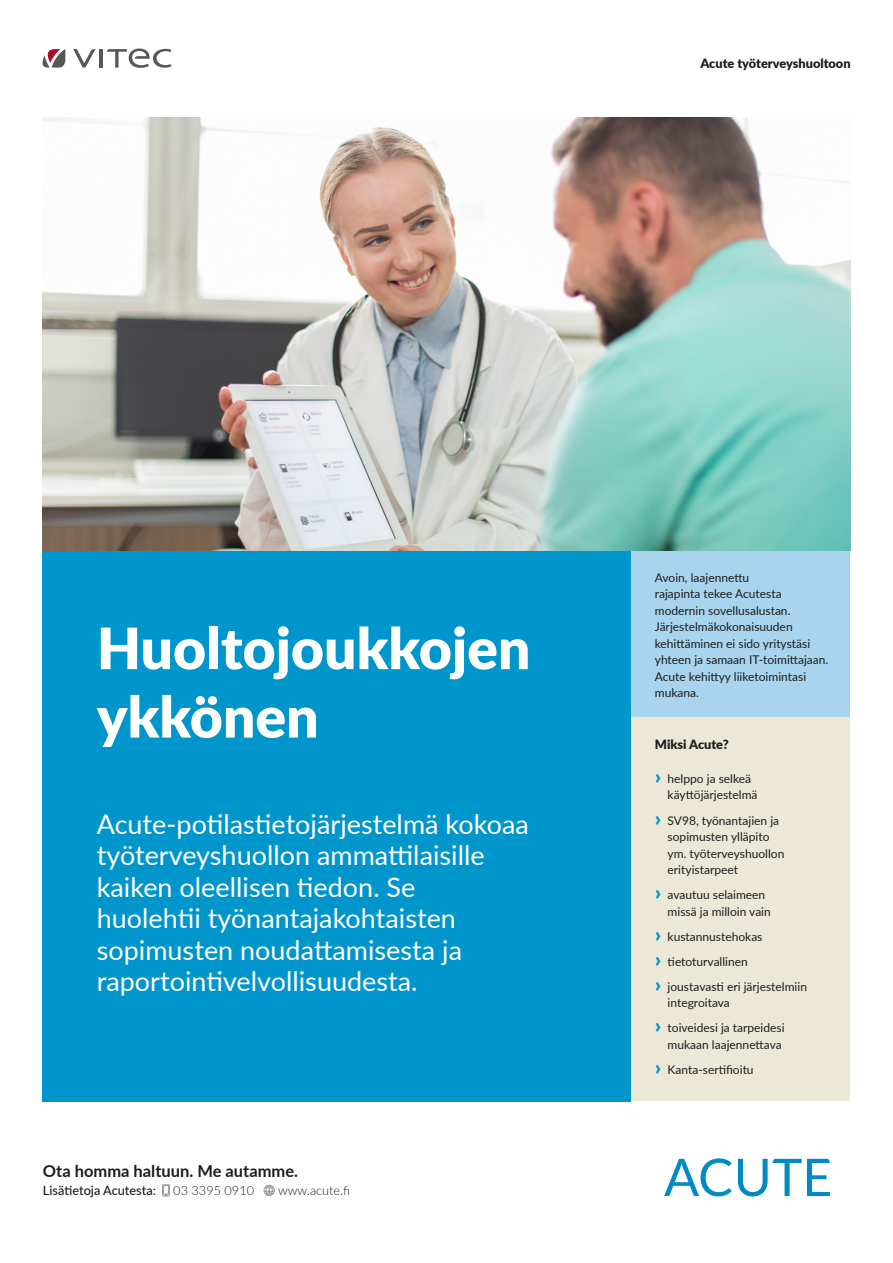
<style>
.page{position:relative;width:893px;height:1263px;background:#fff}
.page>*{position:absolute;margin:0;border:0;box-sizing:border-box;transform-origin:0 0}
.t1{font:900 57px/68.4px "Lato";color:#fff}
.t2{font:27px/31.5px "Lato";color:#fff}
.t3{font:700 16.5px "Lato";color:#1d1d1b}
.t4{font:900 12.75px "Lato";color:#1d1d1b}
.t5{font:300 12.75px "Lato";color:#1d1d1b}
.t6{font:500 12.75px "Lato";color:#1d1d1b}
.t7{font:12px/16.5px "Lato";color:#1d1d1b}
.s1{font-weight:900;font-size:21px;color:#0096cc}
</style>
<div class="page">
<svg style="left:664px;top:1158px;width:68px;height:38px"></svg>
<svg style="left:738px;top:1159px;width:92px;height:37px"></svg>
<hr style="left:100px;top:49px;width:3px;height:19px;background:#575756">
<svg style="left:73px;top:49px;width:22px;height:19px"></svg>
<svg style="left:107px;top:49px;width:64px;height:19px"></svg>
<svg style="left:43px;top:49px;width:22px;height:19px"></svg>
<svg style="left:162px;top:1184px;width:8px;height:13px"></svg>
<svg style="left:263px;top:1184px;width:12px;height:12px"></svg>
<img style="left:43px;top:118px;width:807px;height:433px">
<div style="left:43px;top:551px;width:588px;height:550px;background:#0096cc"></div>
<div style="left:631px;top:716px;width:219px;height:385px;background:#ece8d8"></div>
<div style="left:631px;top:551px;width:219px;height:165px;background:#a8d4ed"></div>
<p class="t4" style="left:700px;top:53px;width:152px">Acute työterveyshuoltoon</p>
<h1 class="t1" style="left:97px;top:612px;width:435px">Huoltojoukkojen ykkönen</h1>
<h2 class="t2" style="left:97px;top:807px;width:434px">Acute-potilastietojärjestelmä kokoaa työterveyshuollon ammattilaisille kaiken oleellisen tiedon. Se<br>huolehtii työnantajakohtaisten sopimusten noudattamisesta ja raportointivelvollisuudesta.</h2>
<h3 class="t3" style="left:43px;top:1158px;width:257px">Ota homma haltuun. Me autamme.</h3>
<p class="t6" style="left:43px;top:1181px;width:115px">Lisätietoja Acutesta:</p>
<p class="t5" style="left:173px;top:1181px;width:82px">03 3395 0910</p>
<p class="t5" style="left:278px;top:1181px;width:73px">www.acute.fi</p>
<p class="t7" style="left:655px;top:568px;width:175px">Avoin, laajennettu<br>rajapinta tekee Acutesta modernin sovellusalustan.<br>Järjestelmäkokonaisuuden kehittäminen ei sido yritystäsi yhteen ja samaan IT-toimittajaan.<br>Acute kehittyy liiketoimintasi mukana.</p>
<p class="t4" style="left:655px;top:735px;width:75px">Miksi Acute?</p>
<p class="t7" style="left:668px;top:770px;width:91px;text-indent:-13px"><span class="s1">҇</span> helppo ja selkeä käyttöjärjestelmä</p>
<p class="t7" style="left:668px;top:811px;width:118px;text-indent:-13px"><span class="s1">҇</span> SV98, työnantajien ja sopimusten ylläpito ym. työterveyshuollon erityistarpeet</p>
<p class="t7" style="left:668px;top:886px;width:105px;text-indent:-13px"><span class="s1">҇</span> avautuu selaimeen missä ja milloin vain</p>
<p class="t7" style="left:655px;top:923px;width:154px;line-height:25px"><span class="s1">҇</span> kustannustehokas<br><span class="s1">҇</span> tietoturvallinen<br><span class="s1">҇</span> joustavasti eri järjestelmiin</p>
<p class="t7" style="left:655px;top:990px;width:131px;line-height:25px;text-indent:13px">integroitava<br><span class="s1">҇</span> toiveidesi ja tarpeidesi</p>
<p class="t7" style="left:655px;top:1031px;width:128px;line-height:25px;text-indent:13px">mukaan laajennettava <span class="s1">҇</span> Kanta-sertifioitu</p>
</div>
